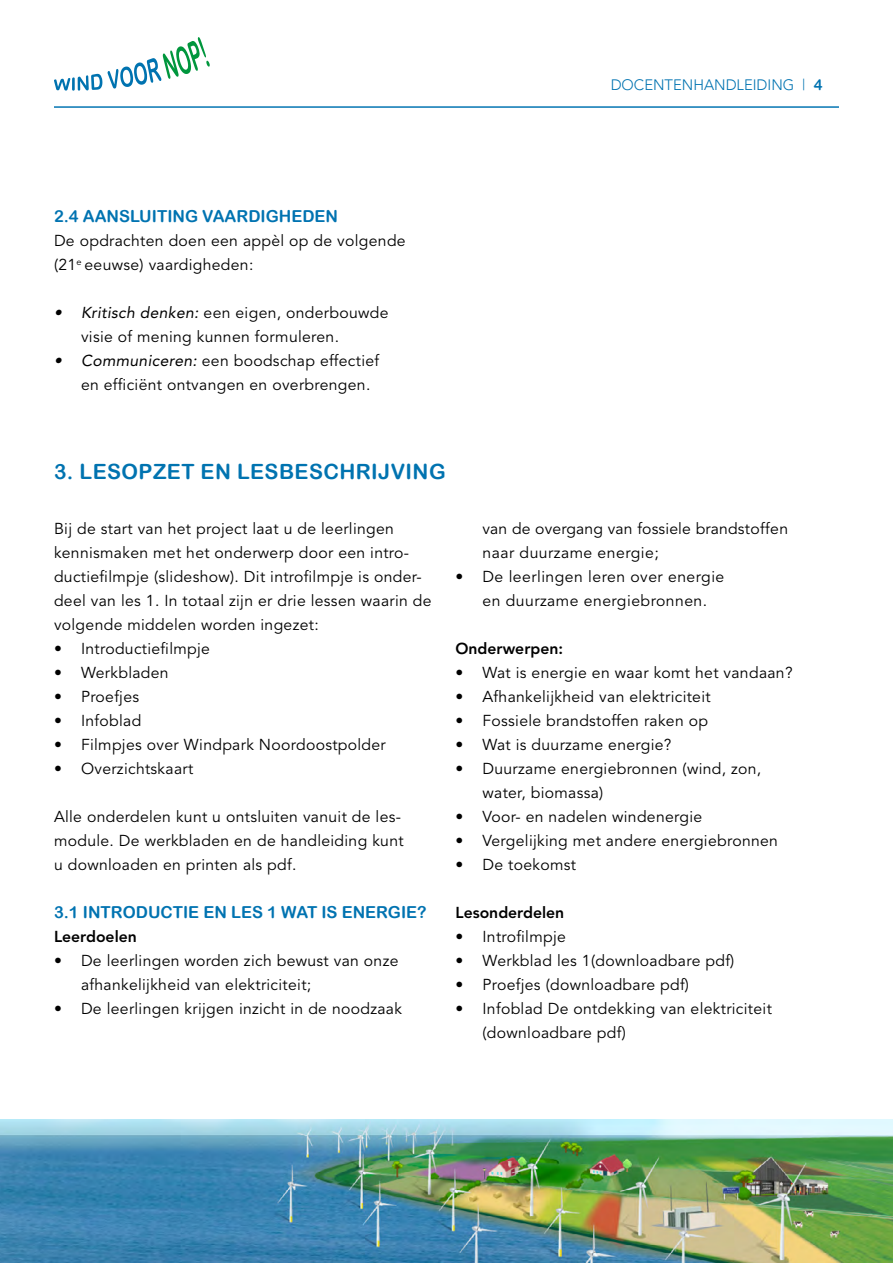
<style>
.page{position:relative;width:893px;height:1263px;background:#fff}
.page>*{position:absolute;margin:0;border:0;box-sizing:border-box;transform-origin:0 0}
.TITEL_OPDRACHT{font:21px "Arial Rounded MT Bold";letter-spacing:.02em;color:#0073b0}
.Kop_-_Vraag_-_blauw{font:16.5px "Arial Rounded MT Bold";color:#0073b1}
.Lopende_tekst{font:15.75px/24px "Avenir";letter-spacing:.02em;color:#000}
.Lopende_tekst-2{font:800 15.75px "Avenir";color:#000}
.t1{font:300 15px "Avenir";color:#0073b1}
.s1{font-family:"Arial Rounded MT Bold";font-weight:400}
.s2{font-style:italic}
</style>
<div class="page">
<hr style="left:54px;top:106px;width:785px;height:2px;background:#0073b1">
<svg style="left:54px;top:74px;width:48px;height:17px"></svg>
<svg style="left:108px;top:37px;width:102px;height:52px"></svg>
<img style="left:0;top:1119px;width:893px;height:144px">
<p class="t1" style="left:611px;top:76px;width:213px">DOCENTENHANDLEIDING | <span class="s1">4</span></p>
<p class="Kop_-_Vraag_-_blauw" style="left:54px;top:206px;width:286px">2.4 AANSLUITING VAARDIGHEDEN</p>
<p class="Lopende_tekst" style="left:54px;top:229px;width:353px">De opdrachten doen een appèl op de volgende (21<sup>e</sup> eeuwse) vaardigheden:</p>
<p class="Lopende_tekst" style="left:81px;top:301px;width:309px;text-indent:-27px"><span class="s2">• Kritisch denken:</span> een eigen, onderbouwde visie of mening kunnen formuleren.</p>
<p class="Lopende_tekst" style="left:81px;top:349px;width:300px;text-indent:-27px"><span class="s2">• Communiceren:</span> een boodschap effectief en efficiënt ontvangen en overbrengen.</p>
<p class="TITEL_OPDRACHT" style="left:54px;top:459px;width:393px">3. LESOPZET EN LESBESCHRIJVING</p>
<p class="Lopende_tekst" style="left:54px;top:517px;width:379px">Bij de start van het project laat u de leerlingen kennismaken met het onderwerp door een intro&shy;ductiefilmpje (slideshow). Dit introfilmpje is onder&shy;deel van les 1. In totaal zijn er drie lessen waarin de volgende middelen worden ingezet:</p>
<p class="Lopende_tekst" style="left:54px;top:637px;width:158px">• Introductiefilmpje</p>
<p class="Lopende_tekst" style="left:54px;top:661px;width:116px">• Werkbladen</p>
<p class="Lopende_tekst" style="left:54px;top:685px;width:87px">• Proefjes</p>
<p class="Lopende_tekst" style="left:54px;top:709px;width:89px">• Infoblad</p>
<p class="Lopende_tekst" style="left:54px;top:733px;width:333px">• Filmpjes over Windpark Noordoostpolder</p>
<p class="Lopende_tekst" style="left:54px;top:757px;width:141px">• Overzichtskaart</p>
<p class="Lopende_tekst" style="left:54px;top:805px;width:351px">Alle onderdelen kunt u ontsluiten vanuit de les&shy;module. De werkbladen en de handleiding kunt u downloaden en printen als pdf.</p>
<p class="Kop_-_Vraag_-_blauw" style="left:54px;top:902px;width:374px">3.1 INTRODUCTIE EN LES 1 WAT IS ENERGIE?</p>
<p class="Lopende_tekst-2" style="left:54px;top:927px;width:84px">Leerdoelen</p>
<p class="Lopende_tekst" style="left:81px;top:949px;width:319px;text-indent:-27px">• De leerlingen worden zich bewust van onze afhankelijkheid van elektriciteit;</p>
<p class="Lopende_tekst" style="left:54px;top:997px;width:349px">• De leerlingen krijgen inzicht in de noodzaak</p>
<p class="Lopende_tekst" style="left:482px;top:517px;width:307px">van de overgang van fossiele brandstoffen naar duurzame energie;</p>
<p class="Lopende_tekst" style="left:482px;top:565px;width:243px;text-indent:-27px">• De leerlingen leren over energie en duurzame energiebronnen.</p>
<p class="Lopende_tekst-2" style="left:455px;top:639px;width:109px">Onderwerpen:</p>
<p class="Lopende_tekst" style="left:455px;top:661px;width:339px">• Wat is energie en waar komt het vandaan?</p>
<p class="Lopende_tekst" style="left:455px;top:685px;width:257px">• Afhankelijkheid van elektriciteit</p>
<p class="Lopende_tekst" style="left:455px;top:709px;width:254px">• Fossiele brandstoffen raken op</p>
<p class="Lopende_tekst" style="left:455px;top:733px;width:217px">• Wat is duurzame energie?</p>
<p class="Lopende_tekst" style="left:482px;top:757px;width:280px;text-indent:-27px">• Duurzame energiebronnen (wind, zon, water, biomassa)</p>
<p class="Lopende_tekst" style="left:455px;top:805px;width:248px">• Voor- en nadelen windenergie</p>
<p class="Lopende_tekst" style="left:455px;top:829px;width:324px">• Vergelijking met andere energiebronnen</p>
<p class="Lopende_tekst" style="left:455px;top:853px;width:122px">• De toekomst</p>
<p class="Lopende_tekst-2" style="left:455px;top:903px;width:110px">Lesonderdelen</p>
<p class="Lopende_tekst" style="left:455px;top:925px;width:112px">• Introfilmpje</p>
<p class="Lopende_tekst" style="left:455px;top:949px;width:280px">• Werkblad les 1(downloadbare pdf)</p>
<p class="Lopende_tekst" style="left:455px;top:973px;width:235px">• Proefjes (downloadbare pdf)</p>
<p class="Lopende_tekst" style="left:482px;top:997px;width:291px;text-indent:-27px">• Infoblad De ontdekking van elektriciteit (downloadbare pdf)</p>
</div>
